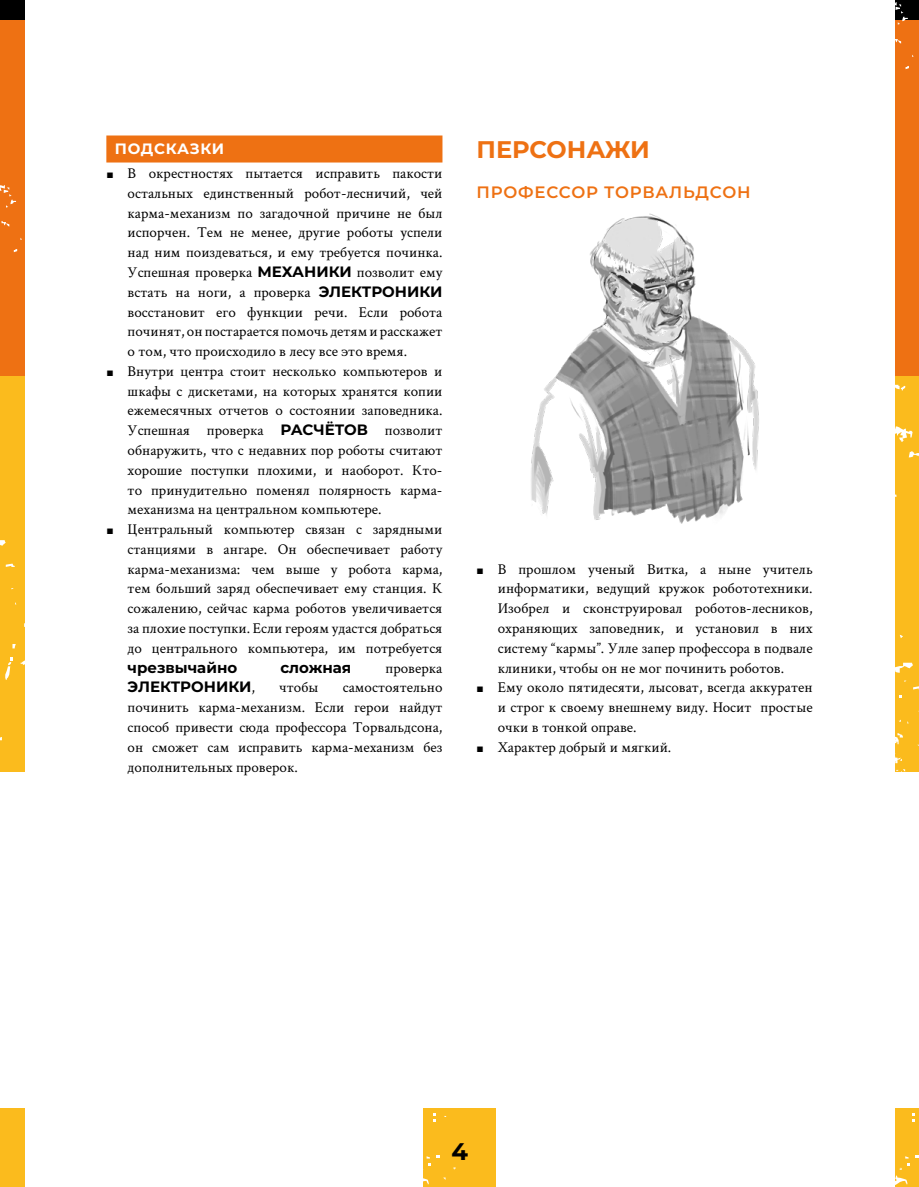
<style>
.page{position:relative;width:919px;height:1187px;background:#fff}
.page>*{position:absolute;margin:0;border:0;box-sizing:border-box;transform-origin:0 0}
.t1{font:700 24px "Montserrat";color:#ee7113}
.t2{font:700 24px "Montserrat";color:#000}
.t3{font:600 16.5px "Montserrat";letter-spacing:.05em;color:#ee7113}
.t4{font:15px/19.8px "Crimson Text";color:#000;text-align:justify}
.t5{font:700 15px "Montserrat";color:#000}
.t6{font:700 15px "Montserrat";letter-spacing:.05em;color:#fff}
.s1{font-family:"Times New Roman";font-size:12px}
.s2{font-family:"Montserrat";font-weight:700}
.s3{font-family:"Crimson Text";font-weight:400}
</style>
<div class="page">
<div style="left:423px;top:1107px;width:73px;height:79px;background:#fbbb1d"></div>
<div style="left:895px;top:0;width:23px;height:376px;background:#ee7113"></div>
<div style="left:895px;top:376px;width:23px;height:395px;background:#fbbb1d"></div>
<div style="left:895px;top:0;width:23px;height:20px;background:#000"></div>
<div style="left:895px;top:1107px;width:23px;height:79px;background:#fbbb1d"></div>
<svg style="left:895px;top:385px;width:10px;height:5px"></svg>
<svg style="left:895px;top:662px;width:18px;height:10px"></svg>
<svg style="left:913px;top:686px;width:5px;height:3px"></svg>
<svg style="left:895px;top:426px;width:17px;height:16px"></svg>
<svg style="left:908px;top:451px;width:10px;height:6px"></svg>
<svg style="left:895px;top:2px;width:12px;height:23px"></svg>
<svg style="left:895px;top:39px;width:6px;height:5px"></svg>
<svg style="left:895px;top:733px;width:23px;height:39px"></svg>
<svg style="left:899px;top:1156px;width:10px;height:13px"></svg>
<svg style="left:895px;top:1175px;width:12px;height:10px"></svg>
<div style="left:0;top:0;width:25px;height:376px;background:#ee7113"></div>
<div style="left:0;top:376px;width:25px;height:395px;background:#fbbb1d"></div>
<div style="left:0;top:0;width:25px;height:20px;background:#000"></div>
<div style="left:0;top:1107px;width:25px;height:79px;background:#fbbb1d"></div>
<svg style="left:21px;top:660px;width:4px;height:5px"></svg>
<svg style="left:0;top:540px;width:6px;height:6px"></svg>
<svg style="left:6px;top:563px;width:9px;height:4px"></svg>
<svg style="left:12px;top:644px;width:4px;height:4px"></svg>
<svg style="left:5px;top:657px;width:7px;height:22px"></svg>
<svg style="left:0;top:185px;width:16px;height:23px"></svg>
<svg style="left:2px;top:221px;width:7px;height:5px"></svg>
<svg style="left:426px;top:1155px;width:14px;height:11px"></svg>
<svg style="left:423px;top:1178px;width:6px;height:7px"></svg>
<div style="left:106px;top:135px;width:336px;height:27px;background:#ee7113"></div>
<img style="left:531px;top:213px;width:228px;height:311px">
<p class="t6" style="left:115px;top:138px;width:111px">ПОДСКАЗКИ</p>
<p class="t4" style="left:128px;top:163px;width:316px;text-indent:-21px"><span class="s1">■</span> В окрестностях пытается исправить пакости остальных единственный робот-лесничий, чей карма-механизм по загадочной причине не был испорчен. Тем не менее, другие роботы успели над ним поиздеваться, и ему требуется починка.<br>Успешная проверка <span class="s2">МЕХАНИКИ</span> позволит ему встать на ноги, а проверка <span class="s2">ЭЛЕКТРОНИКИ </span>восстановит его функции речи. Если робота починят, он постарается помочь детям и расскажет о том, что происходило в лесу все это время.</p>
<p class="t4" style="left:128px;top:360px;width:316px;text-indent:-21px"><span class="s1">■</span> Внутри центра стоит несколько компьютеров и шкафы с дискетами, на которых хранятся копии ежемесячных отчетов о состоянии заповедника.<br>Успешная проверка <span class="s2">РАСЧЁТОВ</span> позволит обнаружить, что с недавних пор роботы считают хорошие поступки плохими, и наоборот. Кто&shy;то принудительно поменял полярность карма&shy;механизма на центральном компьютере.</p>
<p class="t4" style="left:128px;top:519px;width:316px;text-indent:-21px"><span class="s1">■</span> Центральный компьютер связан с зарядными станциями в ангаре. Он обеспечивает работу карма-механизма: чем выше у робота карма, тем больший заряд обеспечивает ему станция. К сожалению, сейчас карма роботов увеличивается за плохие поступки. Если героям удастся добраться до центрального компьютера, им потребуется</p>
<p class="t5" style="left:128px;top:657px;width:111px">чрезвычайно</p>
<p class="t5" style="left:280px;top:657px;width:72px">сложная</p>
<p class="t4" style="left:385px;top:657px;width:58px">проверка</p>
<p class="t5" style="left:128px;top:677px;width:129px">ЭЛЕКТРОНИКИ<span class="s3">,</span></p>
<p class="t4" style="left:279px;top:677px;width:41px">чтобы</p>
<p class="t4" style="left:128px;top:677px;width:316px;text-indent:215px">самостоятельно починить карма-механизм. Если герои найдут способ привести сюда профессора Торвальдсона, он сможет сам исправить карма-механизм без дополнительных проверок.</p>
<h1 class="t1" style="left:476px;top:134px;width:175px">ПЕРСОНАЖИ</h1>
<p class="t3" style="left:476px;top:181px;width:275px">ПРОФЕССОР ТОРВАЛЬДСОН</p>
<p class="t4" style="left:497px;top:558px;width:316px;text-indent:-21px"><span class="s1">■</span> В прошлом ученый Витка, а ныне учитель информатики, ведущий кружок робототехники.<br>Изобрел и сконструировал роботов-лесников, охраняющих заповедник, и установил в них систему “кармы”. Улле запер профессора в подвале клиники, чтобы он не мог починить роботов.</p>
<p class="t4" style="left:497px;top:677px;width:316px;text-indent:-21px"><span class="s1">■</span> Ему около пятидесяти, лысоват, всегда аккуратен и строг к своему внешнему виду. Носит простые очки в тонкой оправе.</p>
<p class="t4" style="left:476px;top:736px;width:196px"><span class="s1">■</span> Характер добрый и мягкий.</p>
<h1 class="t2" style="left:451px;top:1135px;width:18px">4</h1>
</div>
